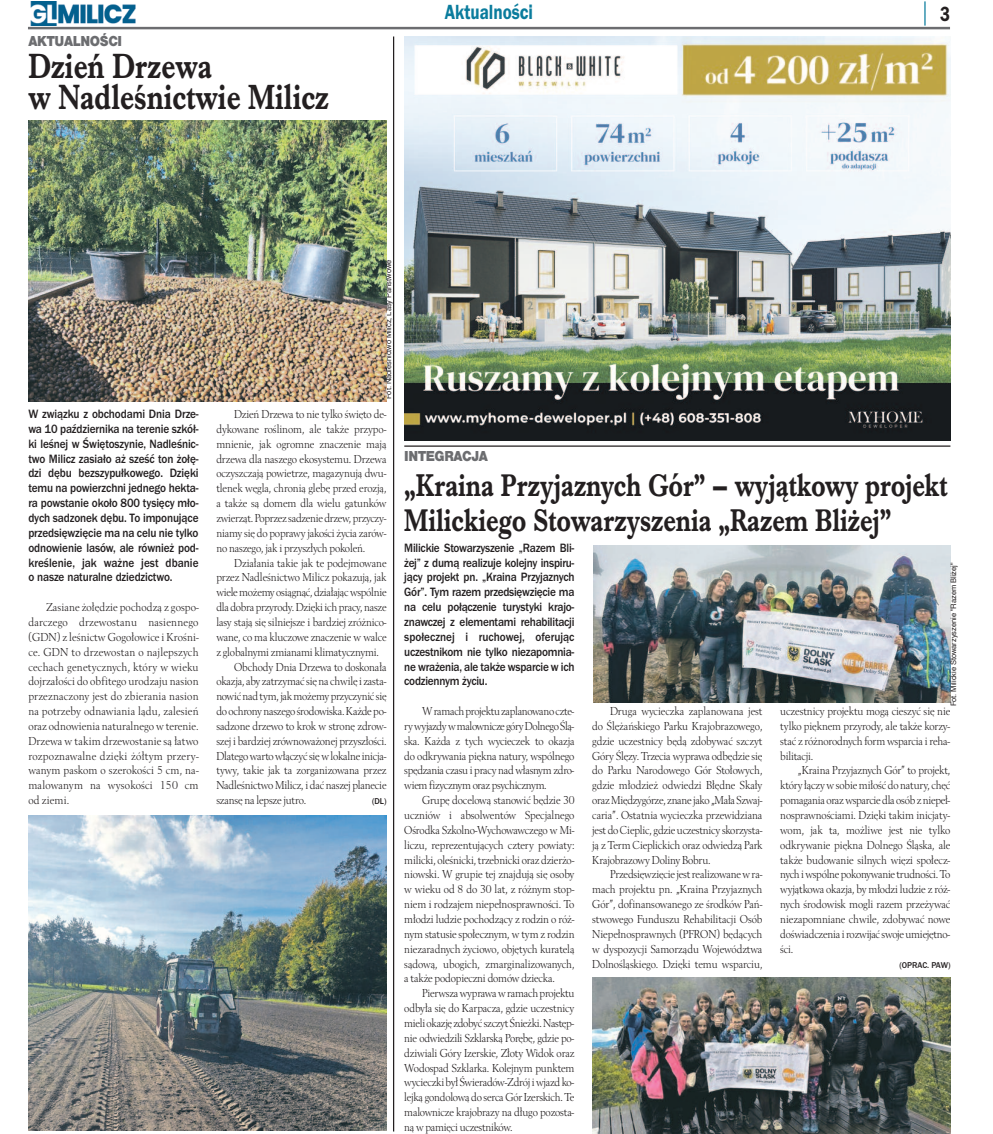
<style>
.page{position:relative;width:993px;height:1134px;background:#fff}
.page>*{position:absolute;margin:0;border:0;box-sizing:border-box;transform-origin:0 0}
.t1{font:700 36.25px/31.2px "Imprint URWTCE";color:#231f20;scale:.8 1}
.t2{font:700 32.5px/35px "Imprint URWTCE";letter-spacing:-.005em;color:#231f20;scale:.8 1}
.t3{font:21.25px "Franklin Got URWTCE Dem";color:#0a7c9d;scale:.8 1}
.t4{font:21.25px "Franklin Got URWTCE Dem";color:#231f20;scale:.8 1}
.t5{font:900 15px "Nimbus San TCE";letter-spacing:-.025em;color:#6c6d70;scale:.9 1}
.t6{font:500 12.5px/14.9px "Franklin Got URWTCE";letter-spacing:-.02em;color:#231f20;text-align:justify;scale:.9 1}
.t7{font:12px/14.9px "Berling TCE";letter-spacing:-.015em;color:#231f20;text-align:justify;scale:.9 1}
.t8{font:12px/14.9px "Berling TCE";letter-spacing:-.015em;color:#231f20;text-align:justify;scale:.91 1}
.t9{font:500 8.75px "Franklin Got URWTCE";color:#231f20;scale:.95 1}
.t10{font:7.5px "Helvetica";letter-spacing:-.005em;color:#231f20}
</style>
<div class="page">
<img style="left:30px;top:1px;width:106px;height:25px">
<hr style="left:28px;top:27px;width:921px;height:2px;background:#6c6d70">
<svg style="left:924px;top:1px;width:1px;height:25px"></svg>
<img style="left:404px;top:36px;width:546px;height:404px">
<hr style="left:393px;top:36px;width:1px;height:1095px;background:#231f20">
<hr style="left:404px;top:445px;width:546px;height:2px;background:#231f20">
<img style="left:28px;top:120px;width:358px;height:281px">
<img style="left:28px;top:815px;width:358px;height:315px">
<img style="left:593px;top:545px;width:357px;height:157px">
<img style="left:592px;top:977px;width:358px;height:157px">
<p class="t5" style="left:28px;top:33px;width:106px">AKTUALNOŚCI</p>
<h1 class="t1" style="left:28px;top:50px;width:377px">Dzień Drzewa<br>w Nadleśnictwie Milicz</h1>
<h3 class="t3" style="left:445px;top:0;width:112px">Aktualności</h3>
<h3 class="t4" style="left:939px;top:1px;width:14px">3</h3>
<p class="t6" style="left:28px;top:406px;width:190px">W związku z obchodami Dnia Drze&shy;wa 10 października na terenie szkół&shy;ki leśnej w Świętoszynie, Nadleśnic&shy;two Milicz zasiało aż sześć ton żołę&shy;dzi dębu bezszypułkowego. Dzięki temu na powierzchni jednego hekta&shy;ra powstanie około 800 tysięcy mło&shy;dych sadzonek dębu. To imponujące przedsięwzięcie ma na celu nie tylko odnowienie lasów, ale również pod&shy;kreślenie, jak ważne jest dbanie o nasze naturalne dziedzictwo.</p>
<p class="t8" style="left:28px;top:599px;width:188px;text-indent:18px">Zasiane żołędzie pochodzą z gospo&shy;darczego drzewostanu nasiennego (GDN) z leśnictw Gogołowice i Krośni&shy;ce. GDN to drzewostan o najlepszych cechach genetycznych, który w wieku dojrzałości do obfitego urodzaju nasion przeznaczony jest do zbierania nasion na potrzeby odnawiania lądu, zalesień oraz odnowienia naturalnego w terenie.<br>Drzewa w takim drzewostanie są łatwo rozpoznawalne dzięki żółtym przery&shy;wanym paskom o szerokości 5 cm, na&shy;malowanym na wysokości 150 cm od ziemi.</p>
<p class="t10" style="left:385px;top:399px;width:141px;rotate:-90deg">Fot. Nadleśnictwo Milicz, Lasy Państwowe</p>
<p class="t7" style="left:216px;top:406px;width:190px;text-indent:18px">Dzień Drzewa to nie tylko święto de&shy;dykowane roślinom, ale także przypo&shy;mnienie, jak ogromne znaczenie mają drzewa dla naszego ekosystemu. Drzewa oczyszczają powietrze, magazynują dwu&shy;tlenek węgla, chronią glebę przed erozją, a także są domem dla wielu gatunków zwierząt.Poprzez sadzeniedrzew,przyczy&shy;niamy się do poprawy jakości życia zarów&shy;no naszego, jak i przyszłych pokoleń.</p>
<p class="t7" style="left:234px;top:555px;width:171px">Działania takie jak te podejmowane</p>
<p class="t7" style="left:216px;top:570px;width:190px">przez Nadleśnictwo Milicz pokazują, jak</p>
<p class="t7" style="left:216px;top:585px;width:190px">wielemożemy osiągnąć,działającwspólnie</p>
<p class="t7" style="left:216px;top:599px;width:190px">dladobra przyrody.Dziękiichpracy,nasze</p>
<p class="t7" style="left:216px;top:614px;width:190px">lasy stają się silniejsze i bardziej zróżnico-</p>
<p class="t7" style="left:216px;top:629px;width:190px">wane, co ma kluczowe znaczenie w walce</p>
<p class="t7" style="left:216px;top:644px;width:182px">z globalnymi zmianami klimatycznymi.</p>
<p class="t7" style="left:234px;top:659px;width:171px">Obchody Dnia Drzewa to doskonała</p>
<p class="t7" style="left:216px;top:674px;width:190px">okazja, aby zatrzymać się na chwilę i zasta-</p>
<p class="t7" style="left:216px;top:689px;width:190px">nowićnadtym, jakmożemyprzyczynić się</p>
<p class="t7" style="left:216px;top:703px;width:190px">do ochronynaszego środowiska.Każde po-</p>
<p class="t7" style="left:216px;top:718px;width:190px">sadzone drzewo to krok w stronę zdrow-</p>
<p class="t7" style="left:216px;top:733px;width:190px">szej i bardziej zrównoważonej przyszłości.</p>
<p class="t7" style="left:216px;top:748px;width:190px">Dlategowartowłączyć sięwlokalne inicja-</p>
<p class="t7" style="left:216px;top:763px;width:190px">tywy, takie jak ta zorganizowana przez</p>
<p class="t7" style="left:216px;top:778px;width:190px">Nadleśnictwo Milicz, i dać naszej planecie</p>
<p class="t7" style="left:216px;top:793px;width:101px">szansę na lepsze jutro.</p>
<p class="t9" style="left:372px;top:796px;width:17px">(DL)</p>
<p class="t5" style="left:404px;top:447px;width:94px">INTEGRACJA</p>
<h2 class="t2" style="left:404px;top:467px;width:680px">„Kraina Przyjaznych Gór” – wyjątkowy projekt<br>Milickiego Stowarzyszenia „Razem Bliżej”</h2>
<p class="t6" style="left:404px;top:540px;width:190px">Milickie Stowarzyszenie „Razem Bli&shy;żej” z dumą realizuje kolejny inspiru&shy;jący projekt pn. „Kraina Przyjaznych Gór”. Tym razem przedsięwzięcie ma na celu połączenie turystyki krajo&shy;znawczej z elementami rehabilitacji społecznej i ruchowej, oferując uczestnikom nie tylko niezapomnia&shy;ne wrażenia, ale także wsparcie w ich codziennym życiu.</p>
<p class="t7" style="left:404px;top:703px;width:190px;text-indent:18px">Wramachprojektuzaplanowanoczte&shy;rywyjazdywmalowniczegóryDolnegoŚlą&shy;ska. Każda z tych wycieczek to okazja do odkrywania piękna natury, wspólnego spędzania czasu i pracy nad własnym zdro&shy;wiem fizycznym oraz psychicznym.</p>
<p class="t7" style="left:404px;top:793px;width:190px;text-indent:18px">Grupę docelową stanowić będzie 30 uczniów i absolwentów Specjalnego Ośrodka Szkolno-Wychowawczego w Mi&shy;liczu, reprezentujących cztery powiaty: milicki, oleśnicki, trzebnicki oraz dzierżo&shy;niowski. W grupie tej znajdują się osoby w wieku od 8 do 30 lat, z różnym stop&shy;niem i rodzajem niepełnosprawności. To młodzi ludzie pochodzący z rodzin o róż&shy;nym statusie społecznym, w tym z rodzin niezaradnych życiowo, objętych kuratelą sądową, ubogich, zmarginalizowanych, a także podopieczni domów dziecka.</p>
<p class="t7" style="left:404px;top:986px;width:190px;text-indent:18px">Pierwszawyprawawramachprojektu odbyła się do Karpacza, gdzie uczestnicy mieli okazję zdobyć szczyt Śnieżki.Następ&shy;nie odwiedzili Szklarską Porębę, gdzie po&shy;dziwiali Góry Izerskie, Złoty Widok oraz Wodospad Szklarka. Kolejnym punktem wycieczki był Świeradów-Zdrój iwjazd ko&shy;lejką gondolową do serca Gór Izerskich. Te malownicze krajobrazy na długo pozosta&shy;ną w pamięci uczestników.</p>
<p class="t7" style="left:592px;top:703px;width:190px;text-indent:18px">Druga wycieczka zaplanowana jest do Ślężańskiego Parku Krajobrazowego, gdzie uczestnicy będą zdobywać szczyt Góry Ślęzy. Trzecia wyprawa odbędzie się do Parku Narodowego Gór Stołowych, gdzie młodzież odwiedzi Błędne Skały orazMiędzygórze, znane jako „Mała Szwaj&shy;caria”. Ostatnia wycieczka przewidziana jest doCieplic, gdzieuczestnicy skorzysta&shy;ją z Term Cieplickich oraz odwiedzą Park Krajobrazowy Doliny Bobru.</p>
<p class="t7" style="left:592px;top:867px;width:190px;text-indent:18px">Przedsięwzięcie jestrealizowanewra&shy;mach projektu pn. „Kraina Przyjaznych Gór”, dofinansowanego ze środków Pań&shy;stwowego Funduszu Rehabilitacji Osób Niepełnosprawnych (PFRON) będących w dyspozycji Samorządu Województwa Dolnośląskiego. Dzięki temu wsparciu,</p>
<p class="t10" style="left:950px;top:706px;width:145px;rotate:-90deg">Fot. Milickie Stowarzyszenie "Razem Bliżej"</p>
<p class="t7" style="left:780px;top:703px;width:190px">uczestnicy projektu mogą cieszyć się nie tylko pięknem przyrody, ale także korzy&shy;stać z różnorodnych form wsparcia i reha&shy;bilitacji.</p>
<p class="t7" style="left:780px;top:763px;width:190px;text-indent:18px">„Kraina Przyjaznych Gór” to projekt, który łączy w sobie miłość do natury, chęć pomagania orazwsparciedla osób zniepeł&shy;nosprawnościami. Dzięki takim inicjaty&shy;wom, jak ta, możliwe jest nie tylko odkrywanie piękna Dolnego Śląska, ale także budowanie silnych więzi społecz&shy;nychiwspólnepokonywanie trudności.To wyjątkowa okazja, by młodzi ludzie z róż&shy;nych środowisk mogli razem przeżywać niezapomniane chwile, zdobywać nowe doświadczenia irozwijać swojeumiejętno&shy;ści.</p>
<p class="t9" style="left:899px;top:959px;width:55px">(OPRAC. PAW)</p>
</div>
